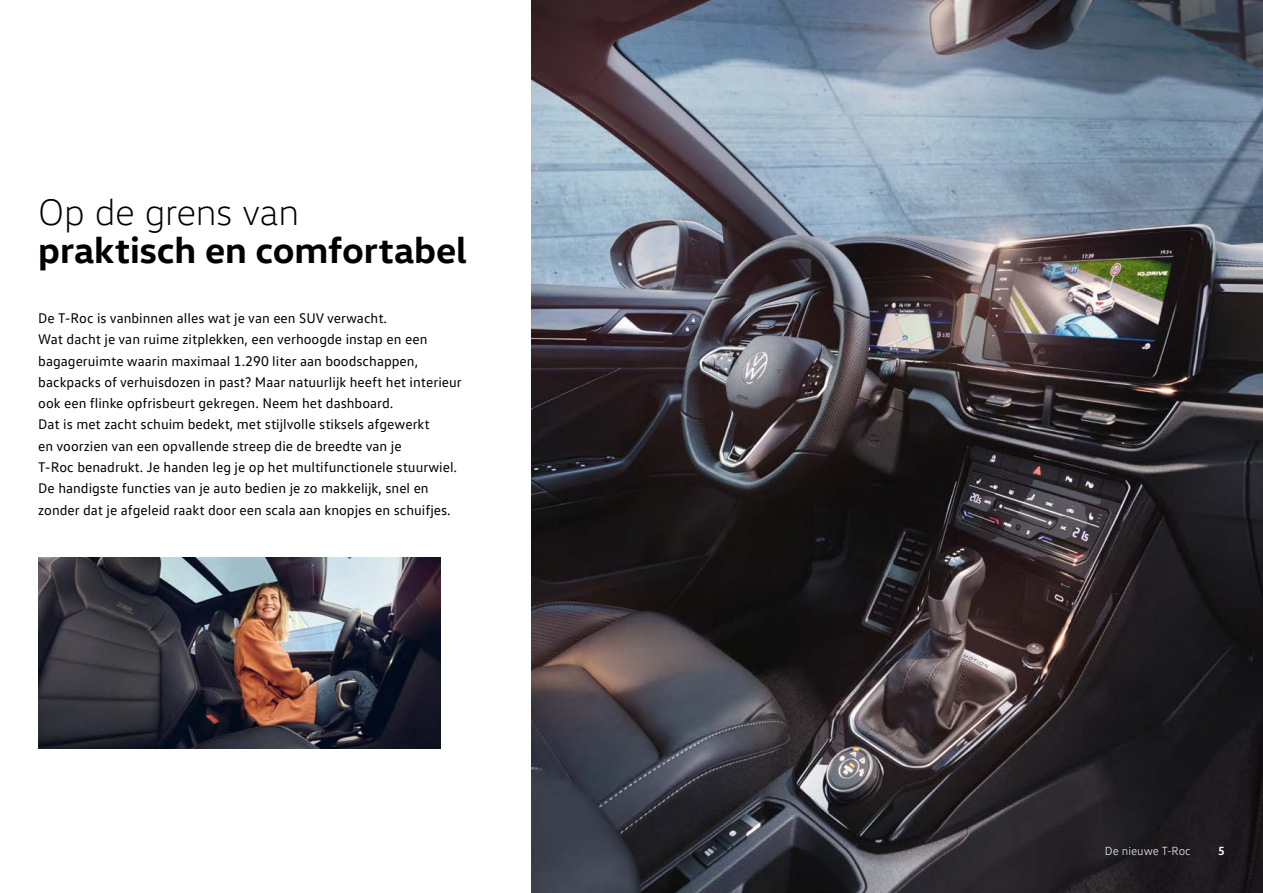
<style>
.page{position:relative;width:1263px;height:893px;background:#fff}
.page>*{position:absolute;margin:0;border:0;box-sizing:border-box;transform-origin:0 0}
.t1{font:700 37.5px "VW Head";letter-spacing:-.005em;color:#000}
.t2{font:300 37.5px "VW Head";letter-spacing:-.01em;color:#000}
.t3{font:14.25px/21.3px "VW Text";color:#000}
.t4{font:300 12px "VW Text";color:#fff}
.t5{font:700 12px "VW Text";color:#fff}
</style>
<div class="page">
<img style="left:531px;top:0;width:732px;height:893px">
<img style="left:38px;top:557px;width:402px;height:191px">
<h1 class="t2" style="left:38px;top:190px;width:262px">Op de grens van</h1>
<h1 class="t1" style="left:38px;top:225px;width:430px">praktisch en comfortabel</h1>
<p class="t3" style="left:38px;top:307px;width:425px">De T-Roc is vanbinnen alles wat je van een SUV verwacht.<br>Wat dacht je van ruime zitplekken, een verhoogde instap en een bagageruimte waarin maximaal 1.290 liter aan boodschappen, backpacks of verhuisdozen in past? Maar natuurlijk heeft het interieur ook een flinke opfrisbeurt gekregen. Neem het dashboard.<br>Dat is met zacht schuim bedekt, met stijlvolle stiksels afgewerkt<br>en voorzien van een opvallende streep die de breedte van je<br>T-Roc benadrukt. Je handen leg je op het multifunctionele stuurwiel.<br>De handigste functies van je auto bedien je zo makkelijk, snel en zonder dat je afgeleid raakt door een scala aan knopjes en schuifjes.</p>
<p class="t4" style="left:1105px;top:843px;width:87px">De nieuwe T-Roc</p>
<p class="t5" style="left:1218px;top:843px;width:8px">5</p>
</div>
